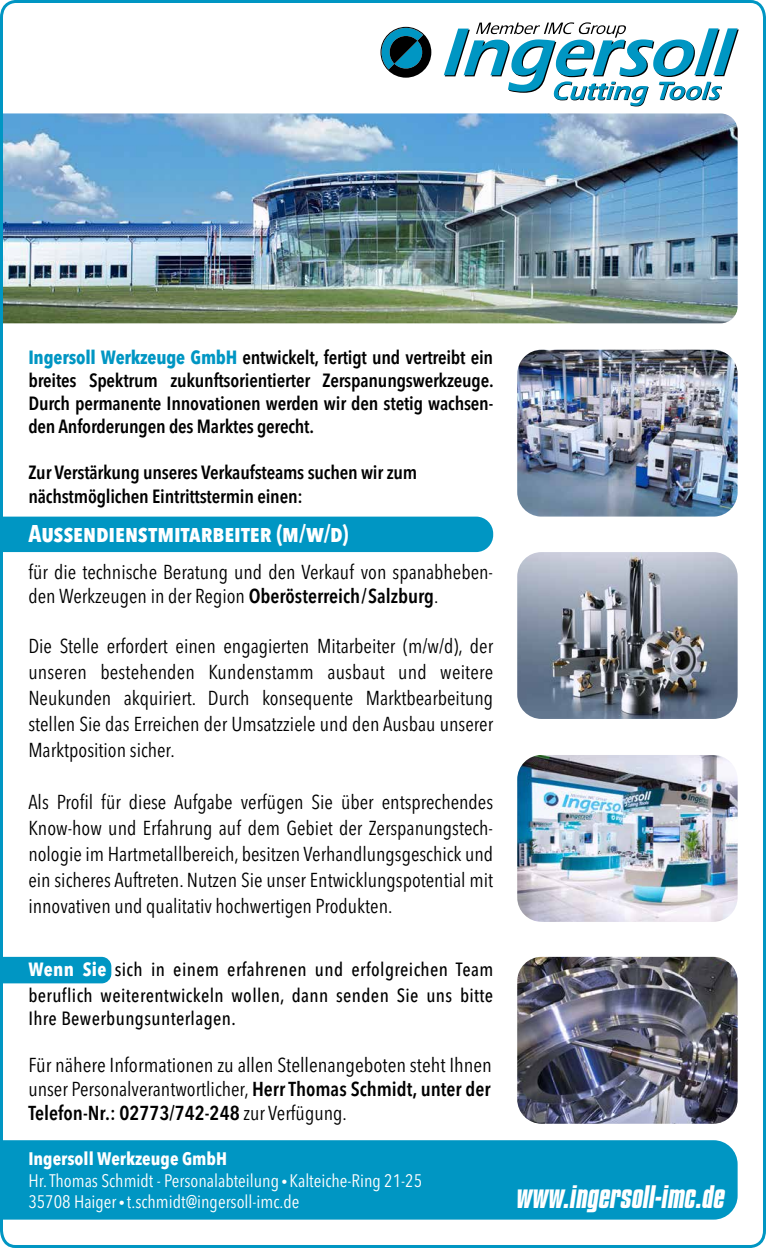
<style>
.page{position:relative;width:766px;height:1248px;background:#fff}
.page>*{position:absolute;margin:0;border:0;box-sizing:border-box;transform-origin:0 0}
.t1{font:italic 700 28px "Compacta BT";color:#fff}
.t2{font:700 condensed 24px "Avenir Next LT Pro";letter-spacing:-.005em;color:#fff}
.t3{font:condensed 20px/26px "Avenir Next LT Pro";color:#000;text-align:justify}
.t4{font:600 condensed 19px/22.8px "Avenir Next LT Pro";letter-spacing:-.01em;color:#000;text-align:justify}
.t5{font:500 condensed 19px/26px "Avenir Next LT Pro";letter-spacing:.02em;color:#000}
.t6{font:condensed 18px/21.6px "Avenir Next LT Pro";color:#fff}
.s1{font-weight:700;color:#0096c3}
.s2{font-weight:600}
.s3{font-weight:700;color:#fff}
.s4{font-weight:700}
.s5{font-size:12px}
</style>
<div class="page">
<img style="left:0;top:0;width:765px;height:1247px">
<p class="t4" style="left:28px;top:346px;width:467px"><span class="s1">Ingersoll Werkzeuge GmbH</span> entwickelt, fertigt und vertreibt ein breites Spektrum zukunftsorientierter Zerspanungswerkzeuge.<br>Durch permanente Innovationen werden wir den stetig wachsen&shy;den Anforderungen des Marktes gerecht.</p>
<p class="t4" style="left:28px;top:460px;width:390px;line-height:24px">Zur Verstärkung unseres Verkaufsteams suchen wir zum nächstmöglichen Eintrittstermin einen:</p>
<p class="t2" style="left:28px;top:519px;width:321px">Aussendienstmitarbeiter (m/w/d)</p>
<p class="t3" style="left:28px;top:560px;width:466px;line-height:24px">für die technische Beratung und den Verkauf von spanabheben&shy;den Werkzeugen in der Region <span class="s2">Oberösterreich / Salzburg</span>.</p>
<p class="t3" style="left:28px;top:633px;width:466px">Die Stelle erfordert einen engagierten Mitarbeiter (m/w/d), der unseren bestehenden Kundenstamm ausbaut und weitere Neukunden akquiriert. Durch konsequente Marktbearbeitung stellen Sie das Erreichen der Umsatzziele und den Ausbau unserer Marktposition sicher.</p>
<p class="t3" style="left:28px;top:789px;width:466px">Als Profil für diese Aufgabe verfügen Sie über entsprechendes Know-how und Erfahrung auf dem Gebiet der Zerspanungstech&shy;nologie im Hartmetallbereich, besitzen Verhandlungsgeschick und ein sicheres Auftreten. Nutzen Sie unser Entwicklungspotential mit innovativen und qualitativ hochwertigen Produkten.</p>
<p class="t5" style="left:28px;top:955px;width:466px"><span class="s3">Wenn Sie</span> sich in einem erfahrenen und erfolgreichen Team beruflich weiterentwickeln wollen, dann senden Sie uns bitte</p>
<p class="t5" style="left:28px;top:1004px;width:209px">Ihre Bewerbungsunterlagen.</p>
<p class="t3" style="left:28px;top:1052px;width:465px;line-height:24px">Für nähere Informationen zu allen Stellenangeboten steht Ihnen unser Personalverantwortlicher, <span class="s2">Herr Thomas Schmidt, unter der Telefon-Nr.: 02773/742-248</span> zur Verfügung.</p>
<p class="t6" style="left:28px;top:1147px;width:395px"><span class="s4">Ingersoll Werkzeuge GmbH<br></span>Hr. Thomas Schmidt - Personalabteilung <span class="s5">•</span> Kalteiche-Ring 21-25<br>35708 Haiger <span class="s5">•</span> t.schmidt@ingersoll-imc.de</p>
<h1 class="t1" style="left:516px;top:1179px;width:210px">www.ingersoll-imc.de</h1>
</div>
